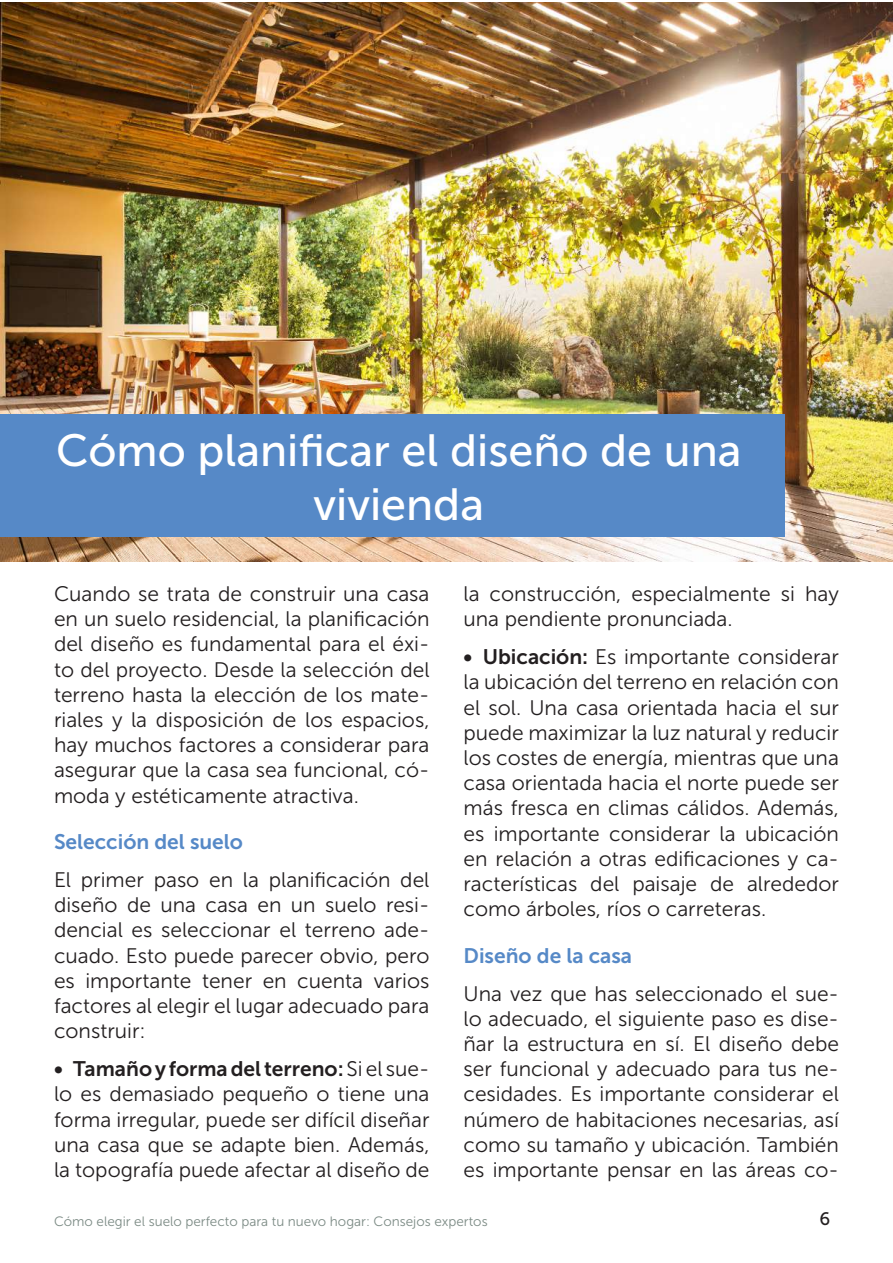
<style>
.page{position:relative;width:893px;height:1263px;background:#fff}
.page>*{position:absolute;margin:0;border:0;box-sizing:border-box;transform-origin:0 0}
.t1{font:45px/54px "Museo Sans 500";color:#fff;text-align:center}
.t2{font:21px/25.2px "Museo Sans 300";color:#231f20;text-align:justify}
.t3{font:21px "Museo Sans 700";color:#231f20}
.t4{font:21px "Museo Sans 700";color:#5689c7}
.t5{font:18px "Museo Sans 500";color:#231f20}
.t6{font:13.5px "Museo Sans 300";color:#7c8b85}
.s1{font-family:"Museo Sans 300"}
.s2{font-family:"Museo Sans 700"}
</style>
<div class="page">
<img style="left:0;top:2px;width:893px;height:559px">
<div style="left:0;top:415px;width:785px;height:122px;background:#5689c7"></div>
<h1 class="t1" style="left:56px;top:423px;width:687px">Cómo planificar el diseño de una vivienda</h1>
<p class="t2" style="left:54px;top:581px;width:377px">Cuando se trata de construir una casa en un suelo residencial, la planificación del diseño es fundamental para el éxi&shy;to del proyecto. Desde la selección del terreno hasta la elección de los mate&shy;riales y la disposición de los espacios, hay muchos factores a considerar para asegurar que la casa sea funcional, có&shy;moda y estéticamente atractiva.</p>
<p class="t4" style="left:54px;top:830px;width:191px">Selección del suelo</p>
<p class="t2" style="left:54px;top:867px;width:377px">El primer paso en la planificación del diseño de una casa en un suelo resi&shy;dencial es seleccionar el terreno ade&shy;cuado. Esto puede parecer obvio, pero es importante tener en cuenta varios factores al elegir el lugar adecuado para construir:</p>
<p class="t3" style="left:54px;top:1057px;width:377px">• Tamaño y forma del terreno: <span class="s1">Si el sue-</span></p>
<p class="t2" style="left:54px;top:1082px;width:377px">lo es demasiado pequeño o tiene una forma irregular, puede ser difícil diseñar una casa que se adapte bien. Además, la topografía puede afectar al diseño de</p>
<p class="t2" style="left:463px;top:581px;width:377px">la construcción, especialmente si hay una pendiente pronunciada.</p>
<p class="t2" style="left:463px;top:644px;width:377px"><span class="s2">• Ubicación:</span> Es importante considerar la ubicación del terreno en relación con el sol. Una casa orientada hacia el sur puede maximizar la luz natural y reducir los costes de energía, mientras que una casa orientada hacia el norte puede ser más fresca en climas cálidos. Además, es importante considerar la ubicación en relación a otras edificaciones y ca&shy;racterísticas del paisaje de alrededor como árboles, ríos o carreteras.</p>
<p class="t4" style="left:463px;top:944px;width:170px">Diseño de la casa</p>
<p class="t2" style="left:463px;top:981px;width:377px">Una vez que has seleccionado el sue&shy;lo adecuado, el siguiente paso es dise&shy;ñar la estructura en sí. El diseño debe ser funcional y adecuado para tus ne&shy;cesidades. Es importante considerar el número de habitaciones necesarias, así como su tamaño y ubicación. También es importante pensar en las áreas co-</p>
<p class="t6" style="left:54px;top:1214px;width:435px">Cómo elegir el suelo perfecto para tu nuevo hogar: Consejos expertos</p>
<p class="t5" style="left:819px;top:1209px;width:12px">6</p>
</div>
